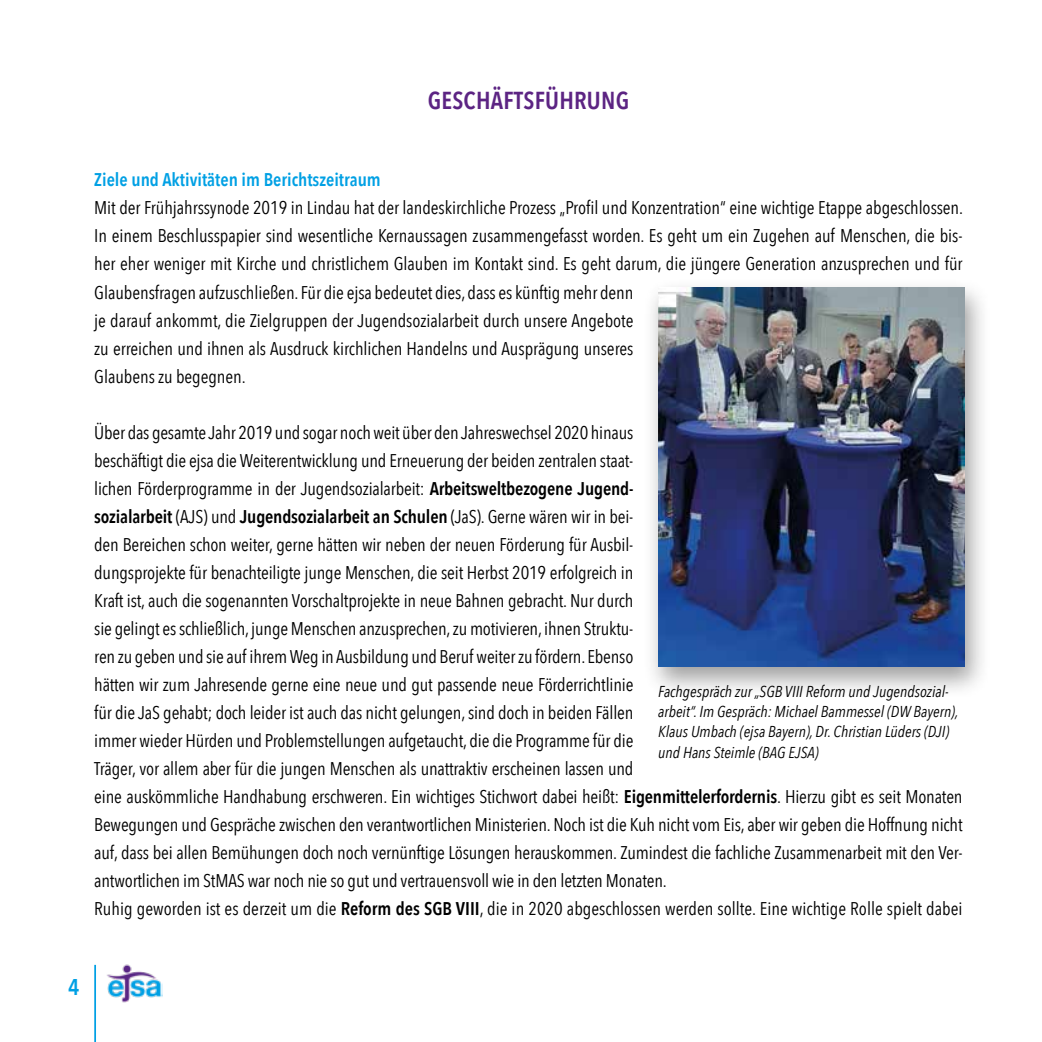
<style>
.page{position:relative;width:1042px;height:1042px;background:#fff}
.page>*{position:absolute;margin:0;border:0;box-sizing:border-box;transform-origin:0 0}
.t1{font:600 24.5px "Avenir Next Condensed";letter-spacing:.01em;color:#5c2483}
.t2{font:600 22.75px "Avenir Next Condensed";color:#00a0e4}
.t3{font:18.38px/28px "Avenir Next Condensed";letter-spacing:-.01em;color:#000}
.t4{font:600 18.38px "Avenir Next Condensed";color:#00a0e4}
.t5{font:italic 15.75px/20.1px "Avenir Next Condensed";color:#000}
.s1{font-weight:600}
</style>
<div class="page">
<hr style="left:94px;top:965px;width:2px;height:77px;background:#00a0e4">
<img style="left:106px;top:964px;width:57px;height:39px">
<div style="left:642px;top:278px;width:348px;height:421px;background:#000;opacity:.38"></div>
<img style="left:658px;top:288px;width:307px;height:378px">
<h1 class="t1" style="left:428px;top:79px;width:203px">GESCHÄFTSFÜHRUNG</h1>
<p class="t4" style="left:94px;top:164px;width:288px">Ziele und Aktivitäten im Berichtszeitraum</p>
<p class="t3" style="left:94px;top:193px;width:870px">Mit der Frühjahrssynode 2019 in Lindau hat der landeskirchliche Prozess „Profil und Konzentration“ eine wichtige Etappe abgeschlossen.<br>In einem Beschlusspapier sind wesentliche Kernaussagen zusammengefasst worden. Es geht um ein Zugehen auf Menschen, die bis&shy;her eher weniger mit Kirche und christlichem Glauben im Kontakt sind. Es geht darum, die jüngere Generation anzusprechen und für Glaubensfragen aufzuschließen. Für die ejsa bedeutet dies, dass es künftig mehr denn<br>je darauf ankommt, die Zielgruppen der Jugendsozialarbeit durch unsere Angebote<br>zu erreichen und ihnen als Ausdruck kirchlichen Handelns und Ausprägung unseres<br>Glaubens zu begegnen.</p>
<p class="t3" style="left:94px;top:417px;width:870px">Über das gesamte Jahr 2019 und sogar noch weit über den Jahreswechsel 2020 hinaus<br>beschäftigt die ejsa die Weiterentwicklung und Erneuerung der beiden zentralen staat-<br>lichen Förderprogramme in der Jugendsozialarbeit: <span class="s1">Arbeitsweltbezogene Jugend-<br>sozialarbeit</span> (AJS) und <span class="s1">Jugendsozialarbeit an Schulen</span> (JaS). Gerne wären wir in bei-<br>den Bereichen schon weiter, gerne hätten wir neben der neuen Förderung für Ausbil-<br>dungsprojekte für benachteiligte junge Menschen, die seit Herbst 2019 erfolgreich in<br>Kraft ist, auch die sogenannten Vorschaltprojekte in neue Bahnen gebracht. Nur durch<br>sie gelingt es schließlich, junge Menschen anzusprechen, zu motivieren, ihnen Struktu-<br>ren zu geben und sie auf ihrem Weg in Ausbildung und Beruf weiter zu fördern. Ebenso<br>hätten wir zum Jahresende gerne eine neue und gut passende neue Förderrichtlinie<br>für die JaS gehabt; doch leider ist auch das nicht gelungen, sind doch in beiden Fällen<br>immer wieder Hürden und Problemstellungen aufgetaucht, die die Programme für die<br>Träger, vor allem aber für die jungen Menschen als unattraktiv erscheinen lassen und<br>eine auskömmliche Handhabung erschweren. Ein wichtiges Stichwort dabei heißt: <span class="s1">Eigenmittelerfordernis</span>. Hierzu gibt es seit Monaten Bewegungen und Gespräche zwischen den verantwortlichen Ministerien. Noch ist die Kuh nicht vom Eis, aber wir geben die Hoffnung nicht auf, dass bei allen Bemühungen doch noch vernünftige Lösungen herauskommen. Zumindest die fachliche Zusammenarbeit mit den Ver&shy;antwortlichen im StMAS war noch nie so gut und vertrauensvoll wie in den letzten Monaten.<br>Ruhig geworden ist es derzeit um die <span class="s1">Reform des SGB VIII</span>, die in 2020 abgeschlossen werden sollte. Eine wichtige Rolle spielt dabei</p>
<p class="t5" style="left:658px;top:681px;width:302px">Fachgespräch zur „SGB VIII Reform und Jugendsozial&shy;arbeit“. Im Gespräch: Michael Bammessel (DW Bayern), Klaus Umbach (ejsa Bayern), Dr. Christian Lüders (DJI) und Hans Steimle (BAG EJSA)</p>
<p class="t2" style="left:68px;top:967px;width:13px">4</p>
</div>
